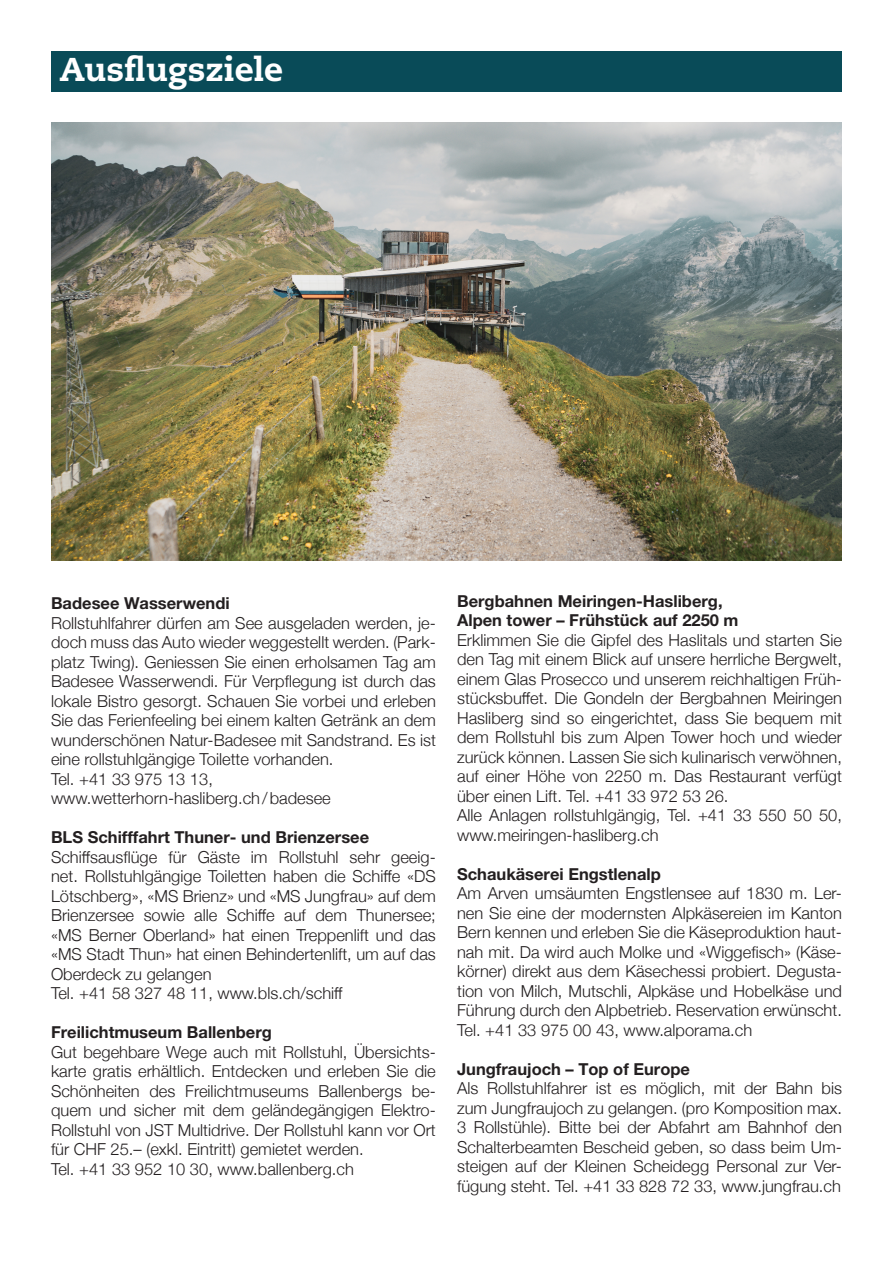
<style>
.page{position:relative;width:893px;height:1263px;background:#fff}
.page>*{position:absolute;margin:0;border:0;box-sizing:border-box;transform-origin:0 0}
.t1{font:800 33px "Caecilia LT Std";color:#fff}
.t2{font:300 16.5px/19.5px "Helvetica Neue";color:#231f20;text-align:justify}
.t3{font:700 16.5px "Helvetica Neue";color:#231f20}
</style>
<div class="page">
<div style="left:51px;top:51px;width:791px;height:40px;background:#094b58"></div>
<img style="left:51px;top:122px;width:791px;height:438px">
<p class="t1" style="left:60px;top:49px;width:225px">Ausflugsziele</p>
<p class="t3" style="left:51px;top:593px;width:180px">Badesee Wasserwendi</p>
<p class="t2" style="left:51px;top:612px;width:386px">Rollstuhlfahrer dürfen am See ausgeladen werden, je&shy;doch muss das Auto wieder weggestellt werden. (Park&shy;platz Twing). Geniessen Sie einen erholsamen Tag am Badesee Wasserwendi. Für Verpflegung ist durch das lokale Bistro gesorgt. Schauen Sie vorbei und erleben Sie das Ferienfeeling bei einem kalten Getränk an dem wunderschönen Natur-Badesee mit Sandstrand. Es ist eine rollstuhlgängige Toilette vorhanden.</p>
<p class="t2" style="left:51px;top:768px;width:163px">Tel. +41 33 975 13 13,</p>
<p class="t2" style="left:51px;top:787px;width:281px">www.wetterhorn-hasliberg.ch/badesee</p>
<p class="t3" style="left:51px;top:827px;width:320px">BLS Schifffahrt Thuner- und Brienzersee</p>
<p class="t2" style="left:51px;top:846px;width:386px">Schiffsausflüge für Gäste im Rollstuhl sehr geeig&shy;net. Rollstuhlgängige Toiletten haben die Schiffe «DS Lötschberg», «MS Brienz» und «MS Jungfrau» auf dem Brienzersee sowie alle Schiffe auf dem Thunersee; «MS Berner Oberland» hat einen Treppenlift und das «MS Stadt Thun» hat einen Behindertenlift, um auf das Oberdeck zu gelangen</p>
<p class="t2" style="left:51px;top:982px;width:293px">Tel. +41 58 327 48 11, www.bls.ch/schiff</p>
<p class="t3" style="left:51px;top:1022px;width:222px">Freilichtmuseum Ballenberg</p>
<p class="t2" style="left:51px;top:1041px;width:386px">Gut begehbare Wege auch mit Rollstuhl, Übersichts&shy;karte gratis erhältlich. Entdecken und erleben Sie die Schönheiten des Freilichtmuseums Ballenbergs be&shy;quem und sicher mit dem geländegängigen Elektro-Rollstuhl von JST Multidrive. Der Rollstuhl kann vor Ort für CHF 25.– (exkl. Eintritt) gemietet werden.</p>
<p class="t2" style="left:51px;top:1158px;width:304px">Tel. +41 33 952 10 30, www.ballenberg.ch</p>
<p class="t3" style="left:457px;top:591px;width:267px">Bergbahnen Meiringen-Hasliberg,</p>
<p class="t3" style="left:457px;top:610px;width:283px">Alpen tower – Frühstück auf 2250 m</p>
<p class="t2" style="left:457px;top:629px;width:386px">Erklimmen Sie die Gipfel des Haslitals und starten Sie den Tag mit einem Blick auf unsere herrliche Bergwelt, einem Glas Prosecco und unserem reichhaltigen Früh&shy;stücksbuffet. Die Gondeln der Bergbahnen Meiringen Hasliberg sind so eingerichtet, dass Sie bequem mit dem Rollstuhl bis zum Alpen Tower hoch und wieder zurück können. Lassen Sie sich kulinarisch verwöhnen, auf einer Höhe von 2250 m. Das Restaurant verfügt über einen Lift. Tel. +41 33 972 53 26.</p>
<p class="t2" style="left:457px;top:804px;width:386px">Alle Anlagen rollstuhlgängig, Tel. +41 33 550 50 50, www.meiringen-hasliberg.ch</p>
<p class="t3" style="left:457px;top:864px;width:205px">Schaukäserei Engstlenalp</p>
<p class="t2" style="left:457px;top:882px;width:386px">Am Arven umsäumten Engstlensee auf 1830 m. Ler&shy;nen Sie eine der modernsten Alpkäsereien im Kanton Bern kennen und erleben Sie die Käseproduktion haut&shy;nah mit. Da wird auch Molke und «Wiggefisch» (Käse&shy;körner) direkt aus dem Käsechessi probiert. Degusta&shy;tion von Milch, Mutschli, Alpkäse und Hobelkäse und Führung durch den Alpbetrieb. Reservation erwünscht.<br>Tel. +41 33 975 00 43, www.alporama.ch</p>
<p class="t3" style="left:457px;top:1059px;width:234px">Jungfraujoch – Top of Europe</p>
<p class="t2" style="left:457px;top:1077px;width:386px">Als Rollstuhlfahrer ist es möglich, mit der Bahn bis zum Jungfraujoch zu gelangen. (pro Komposition max.<br>3 Rollstühle). Bitte bei der Abfahrt am Bahnhof den Schalterbeamten Bescheid geben, so dass beim Um&shy;steigen auf der Kleinen Scheidegg Personal zur Ver&shy;fügung steht. Tel. +41 33 828 72 33, www.jungfrau.ch</p>
</div>
